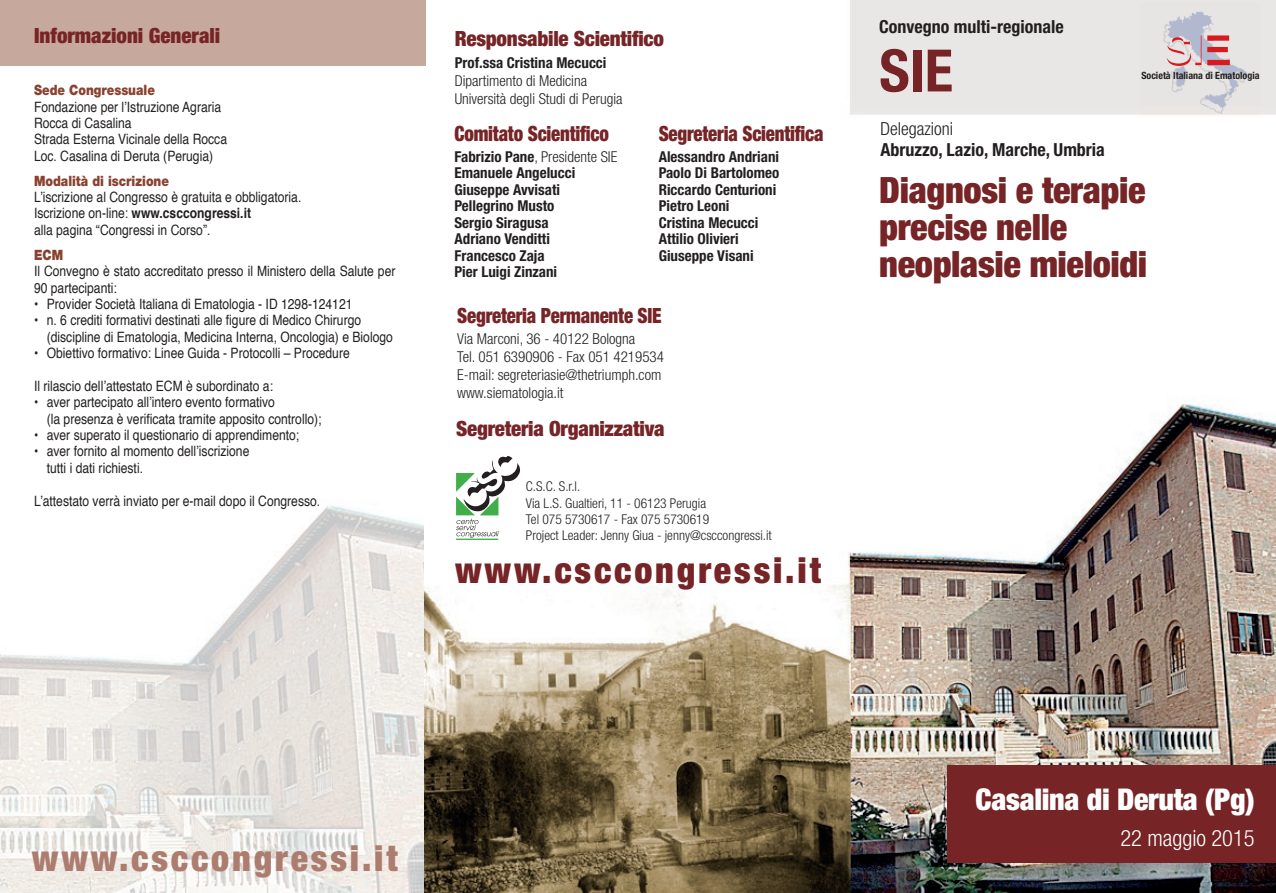
<style>
.page{position:relative;width:1276px;height:893px;background:#fff}
.page>*{position:absolute;margin:0;border:0;box-sizing:border-box;transform-origin:0 0}
.t1{font:700 condensed 58.5px "Helvetica Neue LT Std";color:#762426}
.t2{font:900 condensed 36.3px/37px "Helvetica Neue LT Std";letter-spacing:-.01em;color:#762426}
.t3{font:900 condensed 36px "Helvetica Neue LT Std";letter-spacing:.08em;color:#762426}
.t4{font:900 condensed 36px "Helvetica Neue LT Std";letter-spacing:.08em;color:#ac7d6f}
.t5{font:900 condensed 30px "Helvetica Neue LT Std";letter-spacing:-.01em;color:#fff}
.t6{font:300 condensed 22.5px "Helvetica Neue LT Std";color:#fff}
.t7{font:900 condensed 21px "Helvetica Neue LT Std";letter-spacing:-.01em;color:#762426}
.t8{font:900 condensed 21px "Helvetica Neue LT Std";letter-spacing:-.01em;color:#762426;scale:.9 1}
.t9{font:700 condensed 18px "Helvetica Neue LT Std";color:#231f20}
.t10{font:300 condensed 18px "Helvetica Neue LT Std";color:#231f20}
.t11{font:700 condensed 15px/16.5px "Helvetica Neue LT Std";color:#231f20}
.t12{font:300 condensed 15px/18px "Helvetica Neue LT Std";color:#231f20}
.t13{font:14.25px/16.4px "Helvetica";color:#231f20;scale:.85 1}
.t14{font:900 14.25px "Helvetica Neue LT Std";color:#8a4230;scale:.85 1}
.t15{font:300 condensed 13.5px/16.2px "Helvetica Neue LT Std";color:#231f20}
.t16{font:700 condensed 10.05px "Helvetica Neue LT Std";color:#231f20}
.s1{font-weight:700}
.s2{font-weight:300}
</style>
<div class="page">
<img style="left:0;top:0;width:1276px;height:893px">
<hr style="left:456px;top:539px;width:42px;height:1px;background:#40ae49">
<svg style="left:456px;top:455px;width:65px;height:83px"></svg>
<div style="left:947px;top:765px;width:329px;height:98px;background:#762426"></div>
<div style="left:0;top:0;width:425px;height:66px;background:#c7a89c"></div>
<div style="left:1139px;top:3px;width:121px;height:116px;background:#fff"></div>
<img style="left:1139px;top:3px;width:121px;height:112px">
<svg style="left:1166px;top:35px;width:35px;height:31px"></svg>
<svg style="left:1207px;top:35px;width:22px;height:6px"></svg>
<svg style="left:1207px;top:47px;width:20px;height:5px"></svg>
<svg style="left:1207px;top:60px;width:22px;height:5px"></svg>
<h3 class="t7" style="left:34px;top:23px;width:188px">Informazioni Generali</h3>
<p class="t14" style="left:34px;top:82px;width:144px">Sede Congressuale</p>
<p class="t13" style="left:34px;top:99px;width:229px">Fondazione per l’Istruzione Agraria<br>Rocca di Casalina<br>Strada Esterna Vicinale della Rocca<br>Loc. Casalina di Deruta (Perugia)</p>
<p class="t14" style="left:34px;top:172px;width:160px">Modalità di iscrizione</p>
<p class="t13" style="left:34px;top:189px;width:316px">L’iscrizione al Congresso è gratuita e obbligatoria.<br>Iscrizione on-line: <span class="s1">www.csccongressi.it<br></span>alla pagina “Congressi in Corso”.</p>
<p class="t14" style="left:34px;top:246px;width:36px">ECM</p>
<p class="t13" style="left:34px;top:263px;width:427px">Il Convegno è stato accreditato presso il Ministero della Salute per<br>90 partecipanti:</p>
<p class="t13" style="left:34px;top:296px;width:376px">• Provider Società Italiana di Ematologia - ID 1298-124121</p>
<p class="t13" style="left:47px;top:313px;width:409px;text-indent:-13px">• n. 6 crediti formativi destinati alle figure di Medico Chirurgo (discipline di Ematologia, Medicina Interna, Oncologia) e Biologo</p>
<p class="t13" style="left:34px;top:345px;width:373px">• Obiettivo formativo: Linee Guida - Protocolli – Procedure</p>
<p class="t13" style="left:34px;top:378px;width:283px">Il rilascio dell’attestato ECM è subordinato a:</p>
<p class="t13" style="left:47px;top:394px;width:325px;text-indent:-13px">• aver partecipato all’intero evento formativo<br>(la presenza è verificata tramite apposito controllo);</p>
<p class="t13" style="left:34px;top:427px;width:314px">• aver superato il questionario di apprendimento;</p>
<p class="t13" style="left:47px;top:444px;width:240px;text-indent:-13px">• aver fornito al momento dell’iscrizione tutti i dati richiesti.</p>
<p class="t13" style="left:34px;top:493px;width:338px">L’attestato verrà inviato per e-mail dopo il Congresso.</p>
<h3 class="t7" style="left:455px;top:25px;width:211px">Responsabile Scientifico</h3>
<p class="t11" style="left:455px;top:54px;width:153px">Prof.ssa Cristina Mecucci</p>
<p class="t12" style="left:455px;top:71px;width:169px">Dipartimento di Medicina<br>Università degli Studi di Perugia</p>
<p class="t9" style="left:879px;top:16px;width:186px">Convegno multi-regionale</p>
<h1 class="t1" style="left:879px;top:35px;width:75px">SIE</h1>
<p class="t16" style="left:1141px;top:69px;width:120px">Società Italiana di Ematologia</p>
<h3 class="t8" style="left:454px;top:120px;width:173px">Comitato Scientifico</h3>
<h3 class="t8" style="left:658px;top:120px;width:185px">Segreteria Scientifica</h3>
<p class="t10" style="left:880px;top:118px;width:74px">Delegazioni</p>
<p class="t9" style="left:880px;top:139px;width:226px">Abruzzo, Lazio, Marche, Umbria</p>
<p class="t11" style="left:454px;top:148px;width:164px">Fabrizio Pane<span class="s2">, Presidente SIE<br></span>Emanuele Angelucci<br>Giuseppe Avvisati<br>Pellegrino Musto<br>Sergio Siragusa<br>Adriano Venditti<br>Francesco Zaja<br>Pier Luigi Zinzani</p>
<p class="t11" style="left:658px;top:148px;width:122px">Alessandro Andriani<br>Paolo Di Bartolomeo<br>Riccardo Centurioni<br>Pietro Leoni<br>Cristina Mecucci<br>Attilio Olivieri<br>Giuseppe Visani</p>
<h2 class="t2" style="left:879px;top:171px;width:269px">Diagnosi e terapie precise nelle neoplasie mieloidi</h2>
<h3 class="t8" style="left:457px;top:303px;width:229px">Segreteria Permanente SIE</h3>
<p class="t12" style="left:457px;top:330px;width:208px">Via Marconi, 36 - 40122 Bologna<br>Tel. 051 6390906 - Fax 051 4219534<br>E-mail: segreteriasie@thetriumph.com www.siematologia.it</p>
<h3 class="t7" style="left:456px;top:416px;width:210px">Segreteria Organizzativa</h3>
<p class="t15" style="left:526px;top:478px;width:247px">C.S.C. S.r.l.<br>Via L.S. Gualtieri, 11 - 06123 Perugia<br>Tel 075 5730617 - Fax 075 5730619<br>Project Leader: Jenny Giua - jenny@csccongressi.it</p>
<h3 class="t3" style="left:455px;top:548px;width:367px">www.csccongressi.it</h3>
<h3 class="t4" style="left:32px;top:836px;width:367px">www.csccongressi.it</h3>
<h3 class="t5" style="left:975px;top:781px;width:281px">Casalina di Deruta (Pg)</h3>
<h3 class="t6" style="left:1120px;top:825px;width:136px">22 maggio 2015</h3>
</div>
